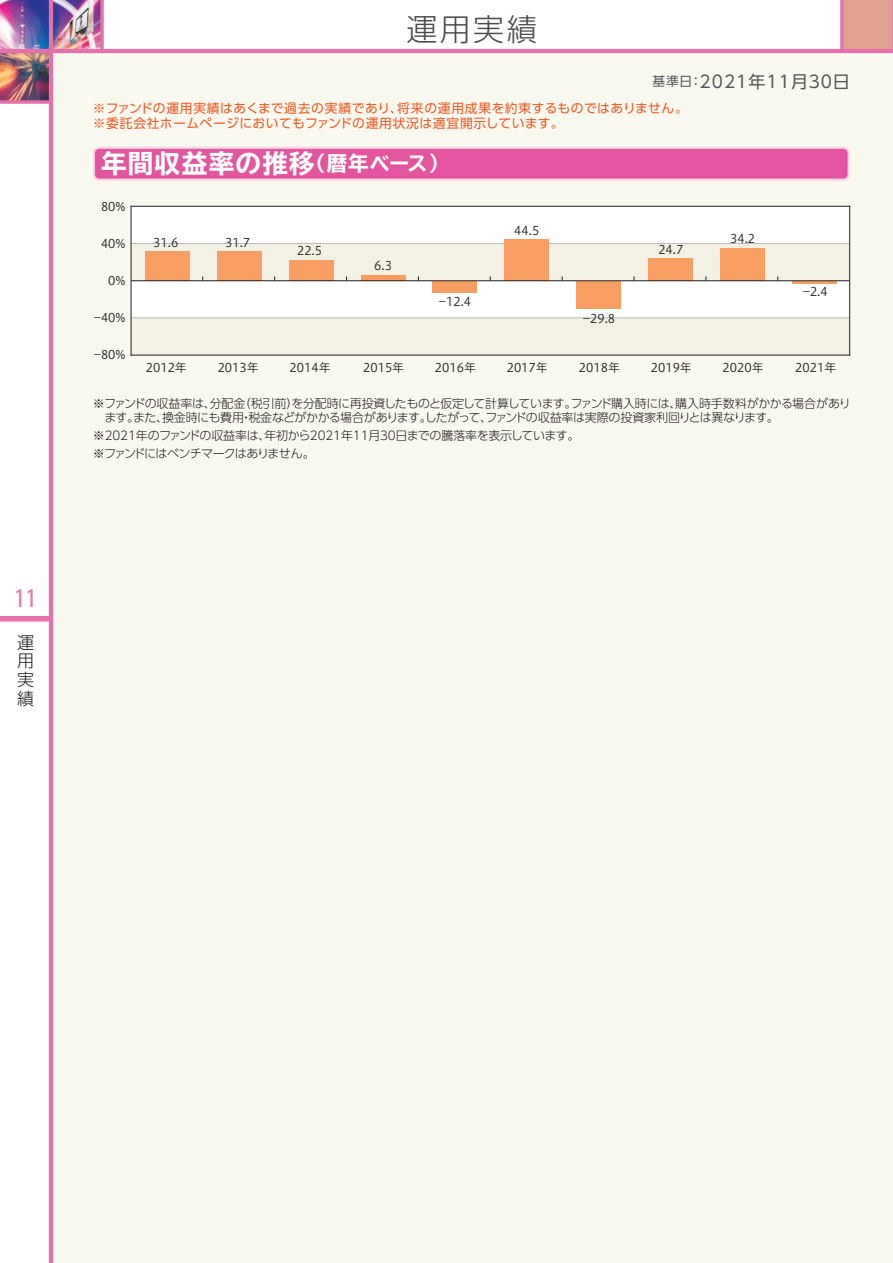
<style>
.page{position:relative;width:893px;height:1263px;background:#fff}
.page>*{position:absolute;margin:0;border:0;box-sizing:border-box;transform-origin:0 0}
.t1{font:300 30.9px "UD Shin Go Pro";color:#4b4c4d}
.t2{font:700 expanded 25.5px "TBUD Go Std";letter-spacing:.05em;color:#fff}
.t3{font:condensed 25.5px "Univers";color:#dc81a7}
.t4{font:16.95px "UD Shin Go Pro";letter-spacing:.06em;color:#57585a}
.t5{font:300 16.95px/18.8px "UD Shin Go Pro";color:#231f20;text-align:justify}
.t6{font:12.75px/14.9px "UD Shin Go Pro";letter-spacing:.045em;color:#f15921}
.t7{font:300 12px/13.8px "UD Shin Go Pro";letter-spacing:-.03em;color:#231f20}
.t8{font:12px "Hiragino UD Sans Std W3";color:#231f20}
.s1{font-size:12.75px}
.s2{font-size:20.4px}
</style>
<div class="page">
<img style="left:0;top:0;width:100px;height:49px">
<img style="left:0;top:53px;width:49px;height:47px">
<div style="left:842px;top:0;width:51px;height:51px;background:#e1a18f"></div>
<svg style="left:840px;top:0;width:4px;height:49px"></svg>
<div style="left:51px;top:51px;width:842px;height:1212px;background:#faf9f0"></div>
<div style="left:0;top:616px;width:51px;height:5px;background:#e670ab"></div>
<hr style="left:49px;top:0;width:4px;height:1263px;background:#e670ab">
<hr style="left:0;top:49px;width:893px;height:4px;background:#e670ab">
<svg style="left:0;top:100px;width:49px;height:4px"></svg>
<svg style="left:100px;top:0;width:4px;height:49px"></svg>
<div style="left:131px;top:206px;width:719px;height:37px;background:#fff"></div>
<div style="left:131px;top:243px;width:719px;height:38px;background:#f3f1e4"></div>
<div style="left:131px;top:281px;width:719px;height:37px;background:#fff"></div>
<div style="left:131px;top:318px;width:719px;height:37px;background:#f3f1e4"></div>
<hr style="left:131px;top:243px;width:719px;height:1px;background:#bcbdc0">
<hr style="left:131px;top:317px;width:719px;height:1px;background:#bcbdc0">
<hr style="left:131px;top:206px;width:719px;height:1px;background:#231f20">
<hr style="left:131px;top:355px;width:719px;height:1px;background:#231f20">
<hr style="left:849px;top:206px;width:1px;height:149px;background:#231f20">
<hr style="left:131px;top:206px;width:1px;height:149px;background:#231f20">
<svg style="left:93px;top:147px;width:757px;height:34px;background:#e565a8"></svg>
<hr style="left:793px;top:281px;width:44px;height:2px;background:#f89e63">
<div style="left:720px;top:249px;width:44px;height:32px;background:#f89e63"></div>
<div style="left:648px;top:258px;width:45px;height:23px;background:#f89e63"></div>
<div style="left:576px;top:281px;width:45px;height:28px;background:#f89e63"></div>
<div style="left:505px;top:240px;width:44px;height:41px;background:#f89e63"></div>
<div style="left:433px;top:281px;width:44px;height:12px;background:#f89e63"></div>
<div style="left:361px;top:275px;width:44px;height:6px;background:#f89e63"></div>
<div style="left:289px;top:260px;width:44px;height:21px;background:#f89e63"></div>
<div style="left:217px;top:251px;width:44px;height:30px;background:#f89e63"></div>
<div style="left:145px;top:252px;width:45px;height:29px;background:#f89e63"></div>
<hr style="left:131px;top:280px;width:719px;height:1px;background:#231f20">
<h2 class="t3" style="left:14px;top:582px;width:24px">11</h2>
<h3 class="t5" style="left:17px;top:632px;width:18px">運用実績</h3>
<h1 class="t1" style="left:407px;top:4px;width:132px">運用実績</h1>
<h3 class="t4" style="left:653px;top:68px;width:199px"><span class="s1">基準日：</span>2021年11月30日</h3>
<p class="t6" style="left:93px;top:101px;width:597px">※ファンドの運用実績はあくまで過去の実績であり、将来の運用成果を約束するものではありません。※委託会社ホームページにおいてもファンドの運用状況は適宜開示しています。</p>
<h2 class="t2" style="left:101px;top:149px;width:349px">年間収益率の推移<span class="s2">（暦年ベース）</span></h2>
<p class="t8" style="left:101px;top:197px;width:26px">80%</p>
<p class="t8" style="left:101px;top:234px;width:26px">40%</p>
<p class="t8" style="left:108px;top:271px;width:19px">0%</p>
<p class="t8" style="left:94px;top:309px;width:34px">-40%</p>
<p class="t8" style="left:94px;top:346px;width:34px">-80%</p>
<p class="t8" style="left:153px;top:234px;width:27px">31.6</p>
<p class="t8" style="left:225px;top:233px;width:27px">31.7</p>
<p class="t8" style="left:297px;top:242px;width:27px">22.5</p>
<p class="t8" style="left:374px;top:257px;width:19px">6.3</p>
<p class="t8" style="left:439px;top:293px;width:34px">-12.4</p>
<p class="t8" style="left:514px;top:221px;width:27px">44.5</p>
<p class="t8" style="left:583px;top:310px;width:34px">-29.8</p>
<p class="t8" style="left:658px;top:240px;width:27px">24.7</p>
<p class="t8" style="left:730px;top:230px;width:27px">34.2</p>
<p class="t8" style="left:146px;top:358px;width:43px">2012年</p>
<p class="t8" style="left:218px;top:358px;width:43px">2013年</p>
<p class="t8" style="left:290px;top:358px;width:43px">2014年</p>
<p class="t8" style="left:363px;top:358px;width:43px">2015年</p>
<p class="t8" style="left:435px;top:358px;width:43px">2016年</p>
<p class="t8" style="left:507px;top:358px;width:43px">2017年</p>
<p class="t8" style="left:579px;top:358px;width:43px">2018年</p>
<p class="t8" style="left:651px;top:358px;width:43px">2019年</p>
<p class="t8" style="left:723px;top:358px;width:43px">2020年</p>
<p class="t8" style="left:803px;top:283px;width:27px">-2.4</p>
<p class="t8" style="left:795px;top:358px;width:43px">2021年</p>
<p class="t7" style="left:104px;top:396px;width:748px;text-indent:-12px">※ファンドの収益率は、分配金（税引前）を分配時に再投資したものと仮定して計算しています。ファンド購入時には、購入時手数料がかかる場合があります。また、換金時にも費用・税金などがかかる場合があります。したがって、ファンドの収益率は実際の投資家利回りとは異なります。</p>
<p class="t7" style="left:93px;top:426px;width:488px;line-height:18px">※2021年のファンドの収益率は、年初から2021年11月30日までの騰落率を表示しています。※ファンドにはベンチマークはありません。</p>
</div>
